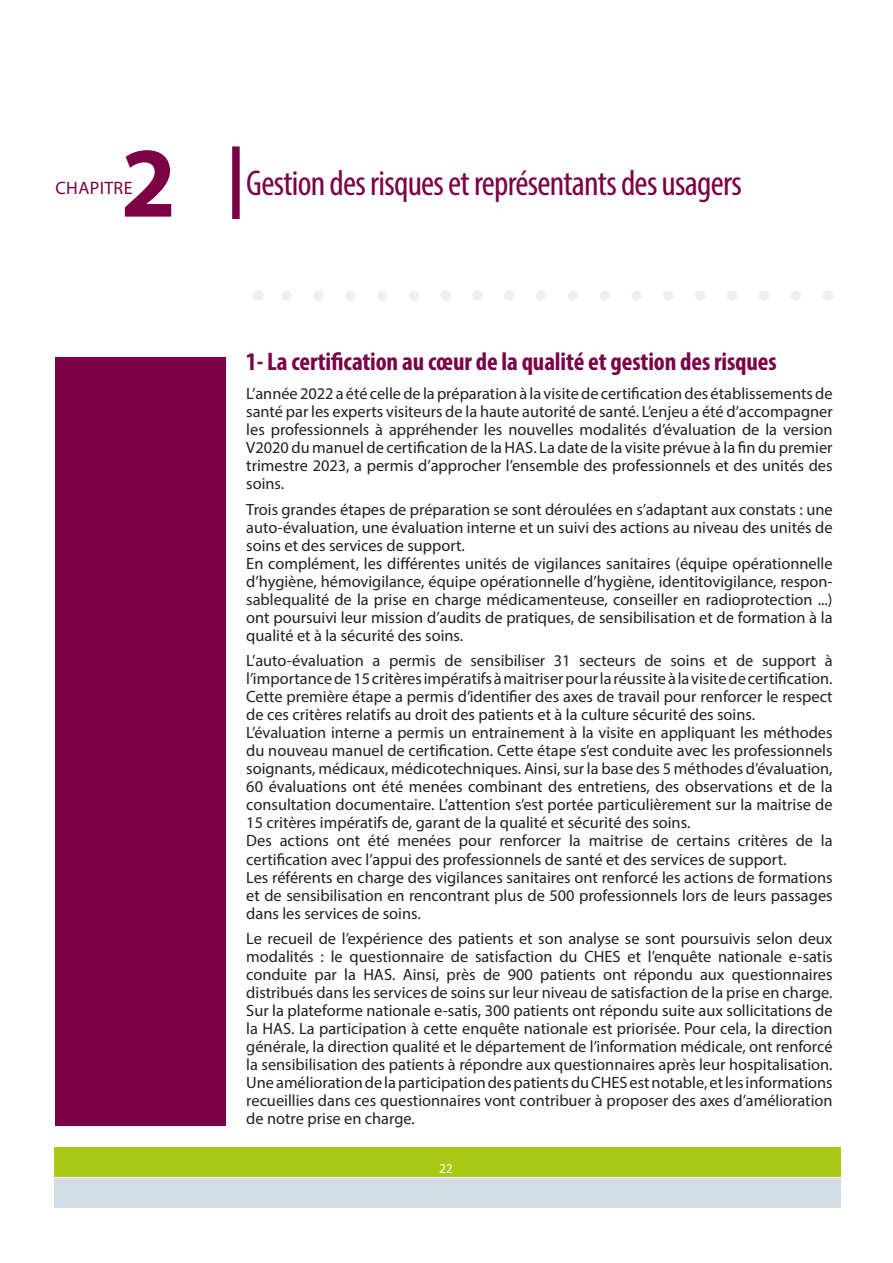
<style>
.page{position:relative;width:893px;height:1263px;background:#fff}
.page>*{position:absolute;margin:0;border:0;box-sizing:border-box;transform-origin:0 0}
.t1{font:700 100.5px "Myriad Pro";color:#7b0046}
.t2{font:condensed 36px "Myriad Pro";letter-spacing:-.02em;color:#7b0046}
.t3{font:700 condensed 25.5px "Myriad Pro";letter-spacing:-.005em;color:#7b0046}
.t4{font:18px "Myriad Pro";letter-spacing:.02em;color:#7b0046}
.t5{font:16.35px/18px "Myriad Pro";color:#231f20;text-align:justify}
.t6{font:13.5px "Myriad Pro";color:#fff}
</style>
<div class="page">
<div style="left:54px;top:1147px;width:786px;height:30px;background:#a9c813"></div>
<div style="left:54px;top:1178px;width:786px;height:30px;background:#d2dce5"></div>
<svg style="left:282px;top:290px;width:514px;height:11px"></svg>
<div style="left:55px;top:357px;width:170px;height:769px;background:#7b0046"></div>
<div style="left:232px;top:146px;width:8px;height:73px;background:#7b0046"></div>
<p class="t1" style="left:121px;top:117px;width:57px">2</p>
<p class="t4" style="left:55px;top:177px;width:79px">CHAPITRE</p>
<p class="t2" style="left:246px;top:161px;width:497px">Gestion des risques et représentants des usagers</p>
<p class="t3" style="left:246px;top:345px;width:532px">1- La certification au cœur de la qualité et gestion des risques</p>
<p class="t5" style="left:246px;top:385px;width:588px">L’année 2022 a été celle de la préparation à la visite de certification des établissements de santé par les experts visiteurs de la haute autorité de santé. L’enjeu a été d’accompagner les professionnels à appréhender les nouvelles modalités d’évaluation de la version V2020 du manuel de certification de la HAS. La date de la visite prévue à la fin du premier trimestre 2023, a permis d’approcher l’ensemble des professionnels et des unités des soins.</p>
<p class="t5" style="left:246px;top:500px;width:588px">Trois grandes étapes de préparation se sont déroulées en s’adaptant aux constats : une auto-évaluation, une évaluation interne et un suivi des actions au niveau des unités de soins et des services de support.</p>
<p class="t5" style="left:246px;top:554px;width:588px">En complément, les différentes unités de vigilances sanitaires (équipe opérationnelle d’hygiène, hémovigilance, équipe opérationnelle d’hygiène, identitovigilance, respon&shy;sablequalité de la prise en charge médicamenteuse, conseiller en radioprotection ...) ont poursuivi leur mission d’audits de pratiques, de sensibilisation et de formation à la qualité et à la sécurité des soins.</p>
<p class="t5" style="left:246px;top:652px;width:588px">L’auto-évaluation a permis de sensibiliser 31 secteurs de soins et de support à l’importance de 15 critères impératifs à maitriser pour la réussite à la visite de certification.<br>Cette première étape a permis d’identifier des axes de travail pour renforcer le respect de ces critères relatifs au droit des patients et à la culture sécurité des soins.</p>
<p class="t5" style="left:246px;top:724px;width:588px">L’évaluation interne a permis un entrainement à la visite en appliquant les méthodes du nouveau manuel de certification. Cette étape s’est conduite avec les professionnels soignants, médicaux, médicotechniques. Ainsi, sur la base des 5 méthodes d’évaluation, 60 évaluations ont été menées combinant des entretiens, des observations et de la consultation documentaire. L’attention s’est portée particulièrement sur la maitrise de 15 critères impératifs de, garant de la qualité et sécurité des soins.</p>
<p class="t5" style="left:246px;top:832px;width:588px">Des actions ont été menées pour renforcer la maitrise de certains critères de la certification avec l’appui des professionnels de santé et des services de support.</p>
<p class="t5" style="left:246px;top:868px;width:588px">Les référents en charge des vigilances sanitaires ont renforcé les actions de formations et de sensibilisation en rencontrant plus de 500 professionnels lors de leurs passages dans les services de soins.</p>
<p class="t5" style="left:246px;top:929px;width:588px">Le recueil de l’expérience des patients et son analyse se sont poursuivis selon deux modalités : le questionnaire de satisfaction du CHES et l’enquête nationale e-satis conduite par la HAS. Ainsi, près de 900 patients ont répondu aux questionnaires distribués dans les services de soins sur leur niveau de satisfaction de la prise en charge.<br>Sur la plateforme nationale e-satis, 300 patients ont répondu suite aux sollicitations de la HAS. La participation à cette enquête nationale est priorisée. Pour cela, la direction générale, la direction qualité et le département de l’information médicale, ont renforcé la sensibilisation des patients à répondre aux questionnaires après leur hospitalisation.<br>Une amélioration de la participation des patients du CHES est notable, et les informations recueillies dans ces questionnaires vont contribuer à proposer des axes d’amélioration de notre prise en charge.</p>
<p class="t6" style="left:439px;top:1160px;width:15px">22</p>
</div>
